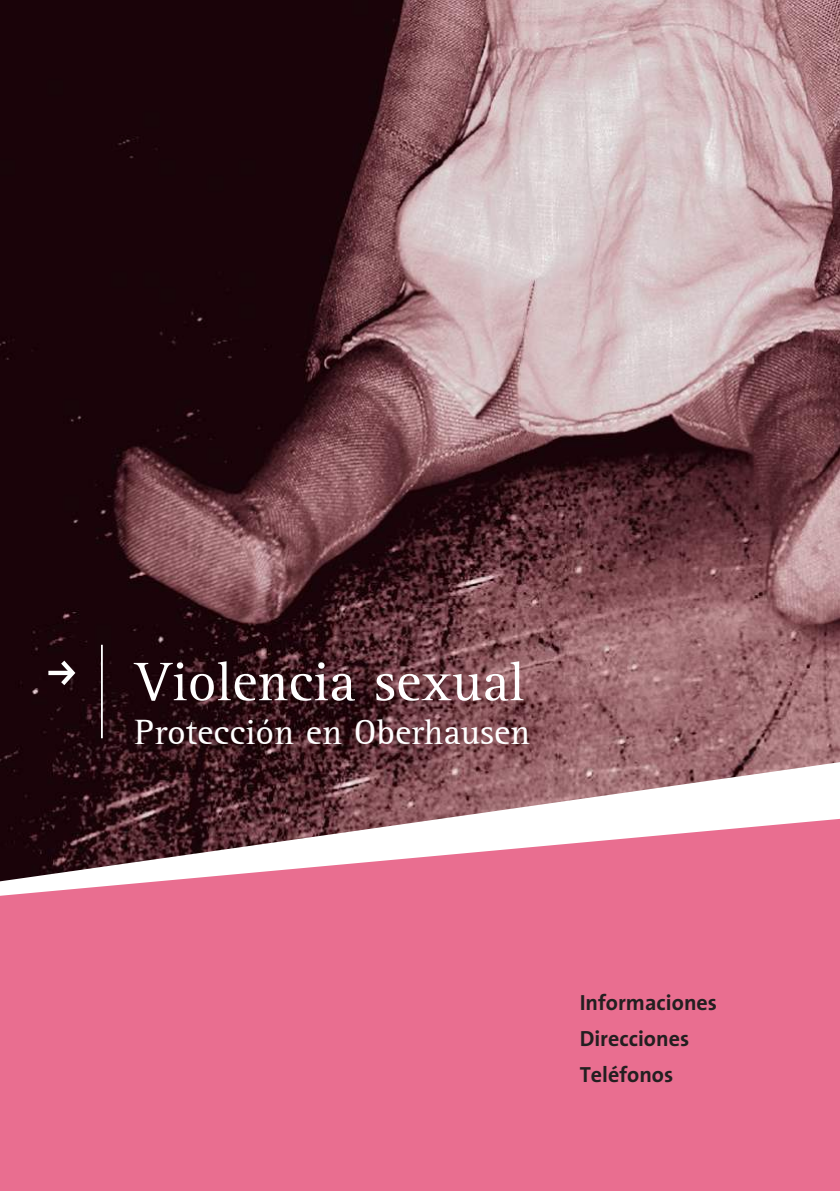
<style>
.page{position:relative;width:840px;height:1191px;background:#fff}
.page>*{position:absolute;margin:0;border:0;box-sizing:border-box;transform-origin:0 0}
.t1{font:56px "Rotis Serif";color:#fff}
.t2{font:36px "Rotis Serif";color:#fff}
.t3{font:700 22px/36px "The Sans";color:#231f20}
</style>
<div class="page">
<img style="left:0;top:0;width:839px;height:762px">
<hr style="left:101px;top:645px;width:2px;height:93px;background:#fff">
<svg style="left:48px;top:660px;width:27px;height:25px"></svg>
<svg style="left:0;top:762px;width:839px;height:57px"></svg>
<svg style="left:0;top:819px;width:839px;height:372px;fill:#e96e90"></svg>
<h1 class="t1" style="left:134px;top:649px;width:391px">Violencia sexual</h1>
<h2 class="t2" style="left:134px;top:712px;width:397px">Protección en Oberhausen</h2>
<p class="t3" style="left:579px;top:983px;width:139px">Informaciones<br>Direcciones<br>Teléfonos</p>
</div>
